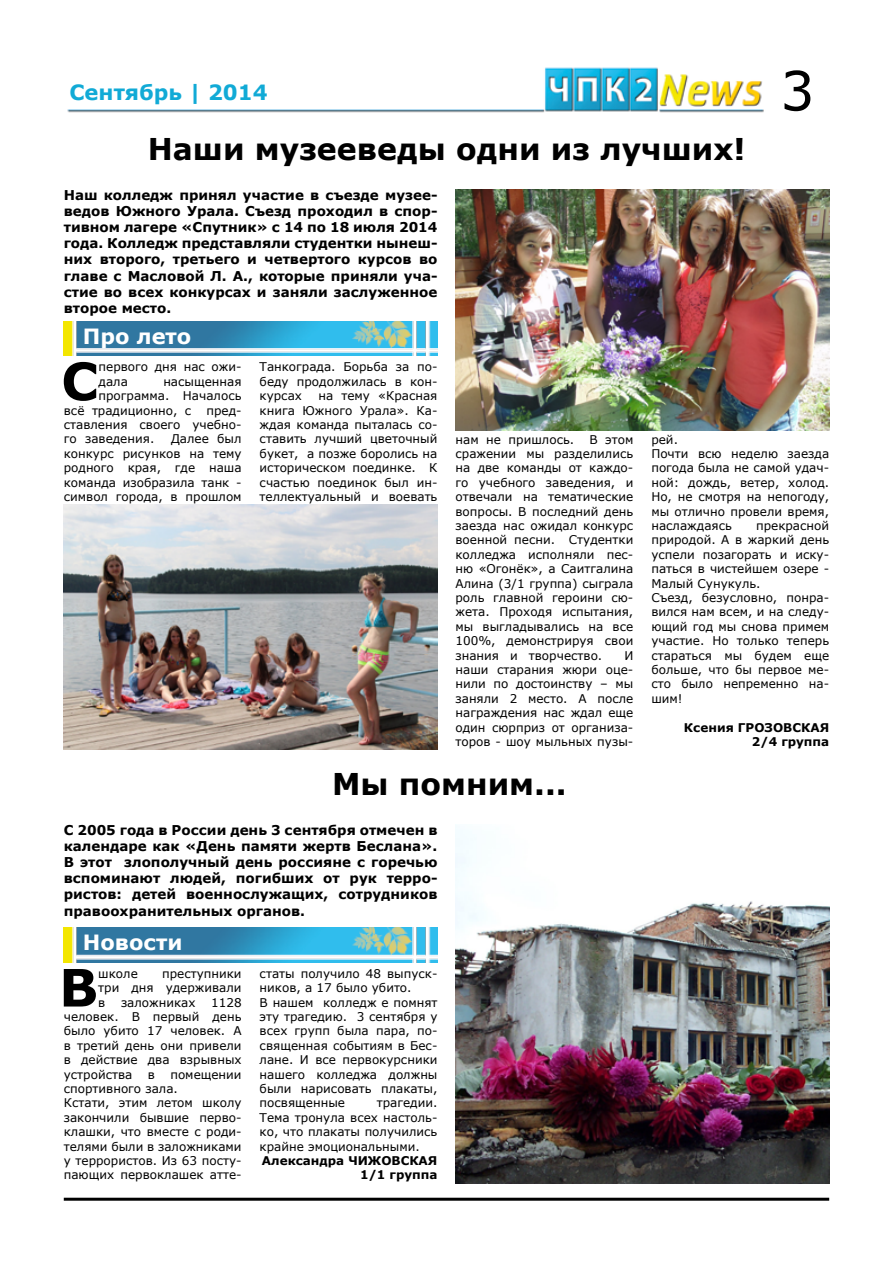
<style>
.page{position:relative;width:893px;height:1263px;background:#fff}
.page>*{position:absolute;margin:0;border:0;box-sizing:border-box;transform-origin:0 0}
.t1{font:54px "Verdana";color:#000}
.t2{font:700 51.6px "Verdana";color:#000}
.t3{font:700 30px "Verdana";color:#000}
.t4{font:700 21px "Verdana";color:#fff}
.t5{font:700 21px "Verdana";color:#11aad6}
.t6{font:700 13.5px/16.2px "Verdana";color:#000;text-align:justify}
.t7{font:12px/14.4px "Verdana";color:#000;text-align:justify}
.t8{font:700 12px/14.4px "Verdana";color:#000;text-align:right}
</style>
<div class="page">
<hr style="left:64px;top:1198px;width:765px;height:3px;background:#000">
<img style="left:67px;top:67px;width:697px;height:46px">
<img style="left:64px;top:321px;width:373px;height:35px">
<img style="left:64px;top:505px;width:373px;height:245px">
<img style="left:455px;top:189px;width:374px;height:241px">
<img style="left:64px;top:928px;width:373px;height:34px">
<img style="left:455px;top:825px;width:374px;height:358px">
<h3 class="t5" style="left:69px;top:77px;width:200px">Сентябрь | 2014</h3>
<h1 class="t1" style="left:780px;top:54px;width:36px">3</h1>
<h3 class="t3" style="left:148px;top:128px;width:599px">Наши музееведы одни из лучших!</h3>
<p class="t6" style="left:64px;top:186px;width:375px">Наш колледж принял участие в съезде музее&shy;ведов Южного Урала. Съезд проходил в спор&shy;тивном лагере «Спутник» с 14 по 18 июля 2014 года. Колледж представляли студентки нынеш&shy;них второго, третьего и четвертого курсов во главе с Масловой Л. А., которые приняли уча&shy;стие во всех конкурсах и заняли заслуженное второе место.</p>
<h3 class="t4" style="left:83px;top:321px;width:110px">Про лето</h3>
<h2 class="t2" style="left:61px;top:345px;width:39px">С</h2>
<p class="t7" style="left:99px;top:360px;width:145px">первого дня нас ожи&shy;дала</p>
<p class="t7" style="left:260px;top:360px;width:179px">Танкограда. Борьба за по&shy;беду продолжилась в кон&shy;курсах</p>
<p class="t7" style="left:163px;top:374px;width:80px">насыщенная</p>
<p class="t7" style="left:99px;top:388px;width:145px">программа. Началось</p>
<p class="t7" style="left:64px;top:403px;width:129px">всё традиционно, с</p>
<p class="t7" style="left:260px;top:388px;width:179px;text-indent:59px">на тему «Красная книга Южного Урала». Ка&shy;ждая команда пыталась со&shy;ставить лучший цветочный букет, а позже боролись на историческом поединке. К счастью поединок был ин&shy;теллектуальный и воевать</p>
<p class="t7" style="left:64px;top:403px;width:179px;text-indent:143px">пред&shy;ставления своего учебно&shy;го заведения.</p>
<p class="t7" style="left:64px;top:432px;width:179px;text-indent:107px">Далее был конкурс рисунков на тему родного края, где наша команда изобразила танк - символ города, в прошлом</p>
<p class="t7" style="left:651px;top:432px;width:179px;text-align:left">рей.<br>Почти всю неделю заезда погода была не самой удач&shy;ной: дождь, ветер, холод.<br>Но, не смотря на непогоду, мы отлично провели время, наслаждаясь</p>
<p class="t7" style="left:455px;top:432px;width:179px;text-indent:134px">В этом сражении мы разделились на две команды от каждо&shy;го учебного заведения, и отвечали на тематические вопросы. В последний день заезда нас ожидал конкурс военной песни. Студентки колледжа исполняли пес&shy;ню «Огонёк», а Саитгалина Алина (3/1 группа) сыграла роль главной героини сю&shy;жета. Проходя испытания, мы выгладывались на все 100%, демонстрируя свои знания и творчество.</p>
<p class="t7" style="left:455px;top:432px;width:120px">нам не пришлось.</p>
<p class="t7" style="left:651px;top:518px;width:179px;text-align:left;text-indent:105px">прекрасной природой. А в жаркий день успели позагорать и иску&shy;паться в чистейшем озере -<br>Малый Сунукуль.<br>Съезд, безусловно, понра&shy;вился нам всем, и на следу&shy;ющий год мы снова примем участие. Но только теперь стараться мы будем еще больше, что бы первое ме&shy;сто было непременно на&shy;шим!</p>
<p class="t8" style="left:684px;top:720px;width:147px">Ксения ГРОЗОВСКАЯ<br>2/4 группа</p>
<p class="t7" style="left:455px;top:648px;width:179px;text-indent:169px">И наши старания жюри оце&shy;нили по достоинству – мы заняли 2 место. А после награждения нас ждал еще один сюрприз от организа&shy;торов - шоу мыльных пузы-</p>
<h3 class="t3" style="left:332px;top:763px;width:236px">Мы помним...</h3>
<p class="t6" style="left:64px;top:821px;width:375px">С 2005 года в России день 3 сентября отмечен в календаре как «День памяти жертв Беслана».<br>В этот злополучный день россияне с горечью вспоминают людей, погибших от рук терро&shy;ристов: детей военнослужащих, сотрудников правоохранительных органов.</p>
<h3 class="t4" style="left:83px;top:927px;width:101px">Новости</h3>
<h2 class="t2" style="left:59px;top:951px;width:41px">В</h2>
<p class="t7" style="left:98px;top:966px;width:41px">школе</p>
<p class="t7" style="left:260px;top:966px;width:179px;text-align:left">статы получило 48 выпуск&shy;ников, а 17 было убито.<br>В нашем колледж е помнят эту трагедию. 3 сентября у всех групп была пара, по&shy;священная событиям в Бес&shy;лане. И все первокурсники нашего колледжа должны были нарисовать плакаты, посвященные</p>
<p class="t7" style="left:98px;top:966px;width:145px;text-indent:64px">преступники три дня удерживали в</p>
<p class="t7" style="left:64px;top:995px;width:179px;text-indent:147px">1128 человек. В первый день было убито 17 человек. А в третий день они привели в действие два взрывных устройства</p>
<p class="t7" style="left:121px;top:995px;width:76px">заложниках</p>
<p class="t7" style="left:64px;top:1067px;width:179px;text-align:left;text-indent:107px">помещении спортивного зала.<br>Кстати, этим летом школу закончили бывшие перво&shy;клашки, что вместе с роди&shy;телями были в заложниками у террористов. Из 63 посту&shy;пающих первоклашек атте-</p>
<p class="t7" style="left:148px;top:1067px;width:9px">в</p>
<p class="t7" style="left:260px;top:1096px;width:179px;text-indent:117px">трагедии.<br>Тема тронула всех настоль&shy;ко, что плакаты получились крайне эмоциональными.</p>
<p class="t8" style="left:262px;top:1153px;width:177px">Александра ЧИЖОВСКАЯ<br>1/1 группа</p>
</div>
